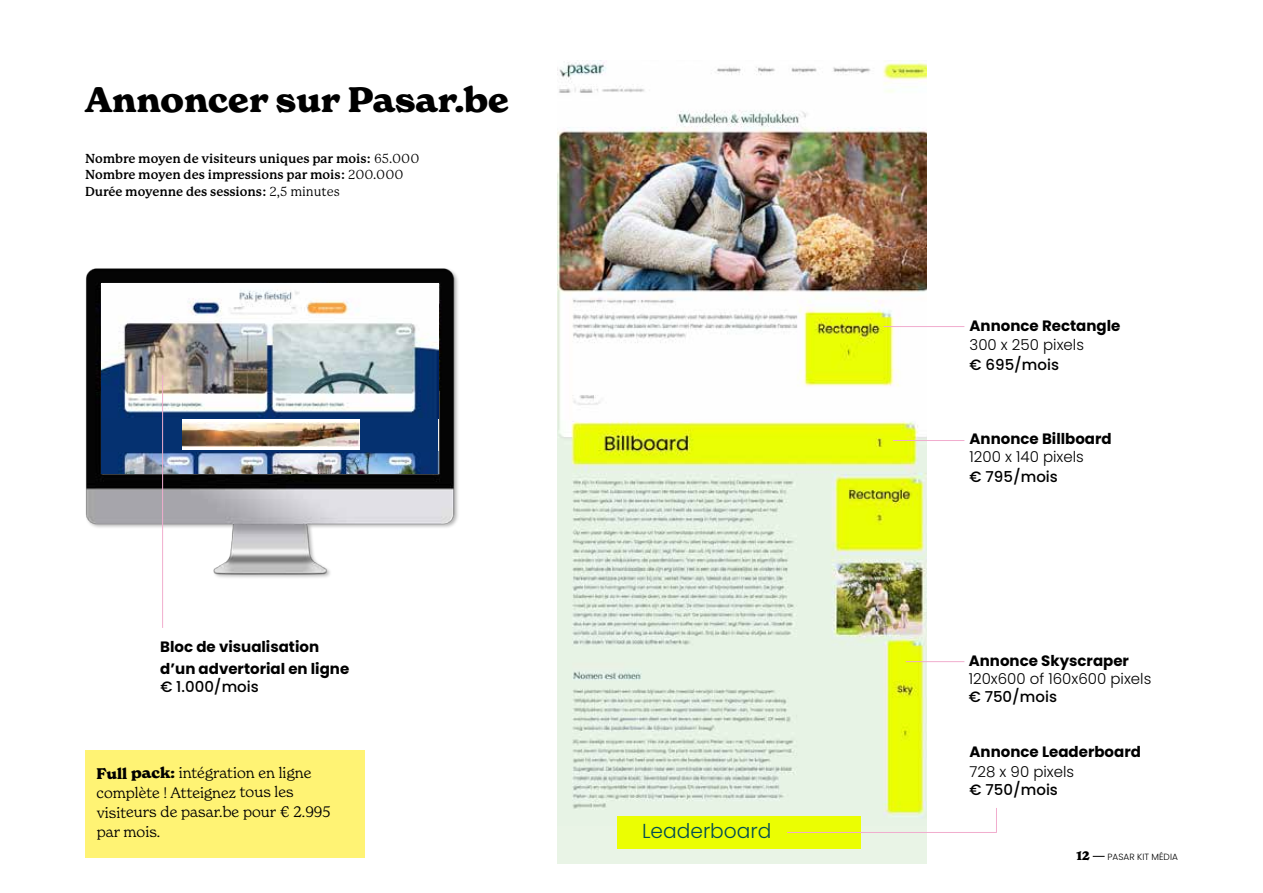
<style>
.page{position:relative;width:1263px;height:893px;background:#fff}
.page>*{position:absolute;margin:0;border:0;box-sizing:border-box;transform-origin:0 0}
.t1{font:700 34.5px "New Spirit";color:#000}
.t2{font:300 20.25px "Poppins";color:#024d51}
.t3{font:700 19.95px "New Spirit";color:#000}
.t4{font:700 15px/21.6px "Poppins";color:#000}
.t5{font:300 15px/19.6px "New Spirit";letter-spacing:-.005em;color:#000}
.t6{font:300 15px "Poppins";color:#000}
.t7{font:500 15px "Poppins";color:#000}
.t8{font:700 12.75px/16.5px "P22 Mackinac Pro";color:#000}
.t9{font:700 12px "New Spirit";color:#000}
.t10{font:300 9px "Poppins";color:#000}
.s1{font-weight:400}
.s2{font-weight:700}
</style>
<div class="page">
<div style="left:557px;top:756px;width:370px;height:108px;background:#e9f4e6"></div>
<div style="left:85px;top:751px;width:279px;height:107px;background:#fff374"></div>
<img style="left:85px;top:268px;width:373px;height:310px">
<img style="left:102px;top:283px;width:336px;height:135px">
<img style="left:102px;top:451px;width:336px;height:22px">
<div style="left:102px;top:418px;width:336px;height:33px;background:#053170"></div>
<div style="left:182px;top:419px;width:178px;height:30px;background:linear-gradient(to right,#fff,#fff)"></div>
<img style="left:182px;top:423px;width:178px;height:23px">
<hr style="left:162px;top:375px;width:1px;height:253px;background:#f1adce">
<img style="left:557px;top:60px;width:370px;height:758px">
<div style="left:617px;top:817px;width:244px;height:32px;background:#ebfe02"></div>
<hr style="left:884px;top:326px;width:80px;height:1px;background:#f1adce">
<hr style="left:893px;top:440px;width:71px;height:1px;background:#f1adce">
<hr style="left:906px;top:661px;width:58px;height:1px;background:#f1adce">
<hr style="left:787px;top:832px;width:210px;height:1px;background:#f1adce">
<svg style="left:996px;top:808px;width:1px;height:24px"></svg>
<svg style="left:1093px;top:856px;width:12px;height:1px"></svg>
<h1 class="t1" style="left:85px;top:78px;width:425px">Annoncer sur Pasar.be</h1>
<p class="t8" style="left:85px;top:150px;width:336px">Nombre moyen de visiteurs uniques par mois: <span class="s1">65.000<br></span>Nombre moyen des impressions par mois: <span class="s1">200.000<br></span>Durée moyenne des sessions: <span class="s1">2,5 minutes</span></p>
<h3 class="t3" style="left:49px;top:170px;width:55px">Logo</h3>
<p class="t4" style="left:160px;top:636px;width:190px">Bloc de visualisation d’un advertorial en ligne</p>
<p class="t7" style="left:160px;top:678px;width:100px">€ 1.000/mois</p>
<p class="t5" style="left:97px;top:763px;width:236px"><span class="s2">Full pack:</span> intégration en ligne complète ! Atteignez tous les visiteurs de pasar.be pour € 2.995 par mois.</p>
<h2 class="t2" style="left:642px;top:819px;width:131px">Leaderboard</h2>
<p class="t4" style="left:969px;top:315px;width:152px">Annonce Rectangle</p>
<p class="t6" style="left:969px;top:336px;width:116px">300 x 250 pixels</p>
<p class="t7" style="left:969px;top:356px;width:91px">€ 695/mois</p>
<p class="t4" style="left:969px;top:428px;width:144px">Annonce Billboard</p>
<p class="t6" style="left:969px;top:448px;width:116px">1200 x 140 pixels</p>
<p class="t7" style="left:969px;top:468px;width:90px">€ 795/mois</p>
<p class="t4" style="left:969px;top:650px;width:162px">Annonce Skyscraper</p>
<p class="t6" style="left:969px;top:670px;width:184px">120x600 of 160x600 pixels</p>
<p class="t7" style="left:969px;top:688px;width:90px">€ 750/mois</p>
<p class="t4" style="left:969px;top:741px;width:173px">Annonce Leaderboard</p>
<p class="t6" style="left:969px;top:763px;width:106px">728 x 90 pixels</p>
<p class="t7" style="left:969px;top:781px;width:90px">€ 750/mois</p>
<p class="t9" style="left:1076px;top:848px;width:15px">12</p>
<p class="t10" style="left:1107px;top:851px;width:72px">PASAR KIT MÉDIA</p>
</div>
